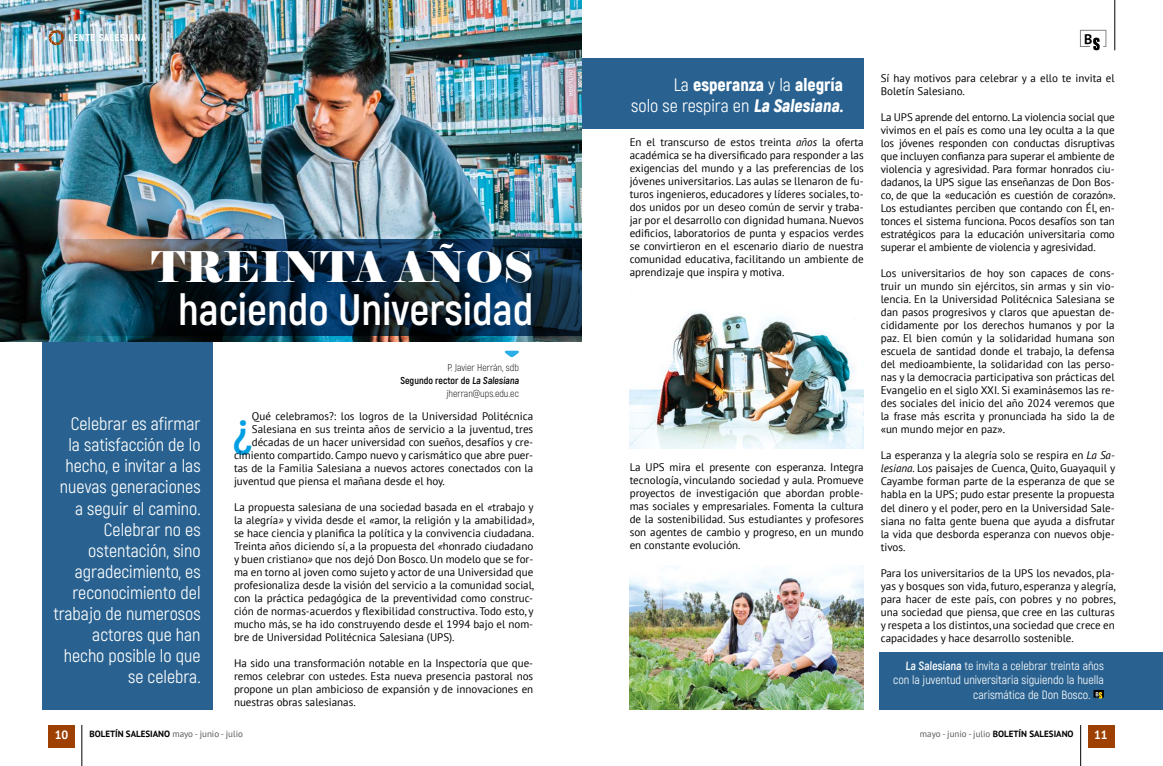
<style>
.page{position:relative;width:1163px;height:766px;background:#fff}
.page>*{position:absolute;margin:0;border:0;box-sizing:border-box;transform-origin:0 0}
.t1{font:700 48.1px "Akrobat";color:#009fe3}
.t2{font:700 44px "Akrobat";color:#fff}
.t3{font:42px "Elephant";color:#fff}
.t4{font:18px/21px "Akrobat";color:#fff;text-align:right}
.t5{font:900 18px/21px "Akrobat";color:#fff;text-align:right}
.t6{font:700 14px "PT Sans";color:#000}
.t7{font:12px "Akrobat";color:#fff}
.t8{font:700 12px "PT Sans";color:#fff}
.t9{font:11px/13px "PT Sans";color:#000;text-align:justify}
.t10{font:300 10px "Akrobat";color:#000}
.t11{font:700 10px "Akrobat";color:#000}
.t12{font:900 10px "Akrobat";letter-spacing:.075em;color:#fff}
.t13{font:700 9px "PT Sans";color:#000}
.t14{font:9px "PT Sans";color:#575756}
.s1{font-style:italic}
.s2{font-weight:400}
.s3{font-weight:700}
.s4{font-weight:400;color:#575756}
.s5{font-weight:700;color:#000}
</style>
<div class="page">
<div style="left:42px;top:251px;width:171px;height:458px;background:#296290"></div>
<div style="left:446px;top:59px;width:417px;height:70px;background:#296290"></div>
<img style="left:0;top:0;width:581px;height:341px">
<img style="left:0;top:238px;width:581px;height:97px">
<div style="left:879px;top:651px;width:283px;height:58px;background:#296290"></div>
<hr style="left:81px;top:724px;width:1px;height:41px;background:#000">
<div style="left:48px;top:724px;width:27px;height:23px;background:#9d4002"></div>
<div style="left:1087px;top:724px;width:27px;height:23px;background:#9d4002"></div>
<hr style="left:1079px;top:724px;width:1px;height:41px;background:#000">
<svg style="left:504px;top:350px;width:15px;height:7px"></svg>
<svg style="left:49px;top:30px;width:15px;height:15px"></svg>
<img style="left:629px;top:312px;width:234px;height:136px">
<img style="left:629px;top:566px;width:234px;height:143px">
<svg style="left:1093px;top:690px;width:10px;height:8px"></svg>
<hr style="left:1114px;top:0;width:1px;height:50px;background:#000">
<svg style="left:1079px;top:30px;width:27px;height:20px"></svg>
<p class="t12" style="left:69px;top:31px;width:79px">LENTE SALESIANA</p>
<p class="t6" style="left:1083px;top:30px;width:10px">B</p>
<h3 class="t3" style="left:151px;top:241px;width:383px">TREINTA AÑOS</h3>
<h2 class="t2" style="left:178px;top:282px;width:356px">haciendo Universidad</h2>
<p class="t4" style="left:53px;top:413px;width:149px">Celebrar es afirmar<br>la satisfacción de lo hecho, e invitar a las nuevas generaciones a seguir el camino.<br>Celebrar no es ostentación, sino agradecimiento, es reconocimiento del trabajo de numerosos actores que han hecho posible lo que se celebra.</p>
<p class="t10" style="left:447px;top:361px;width:73px">P. Javier Herrán, sdb</p>
<p class="t11" style="left:400px;top:374px;width:121px">Segundo rector de La Salesiana</p>
<p class="t10" style="left:446px;top:387px;width:74px">jherran@ups.edu.ec</p>
<p class="t9" style="left:252px;top:409px;width:283px">Qué celebramos?: los logros de la Universidad Politécnica</p>
<p class="t9" style="left:252px;top:422px;width:283px">Salesiana en sus treinta años de servicio a la juventud, tres</p>
<p class="t9" style="left:252px;top:435px;width:283px">décadas de un hacer universidad con sueños, desafíos y cre-</p>
<p class="t9" style="left:234px;top:448px;width:301px">cimiento compartido. Campo nuevo y carismático que abre puer-</p>
<p class="t9" style="left:234px;top:461px;width:301px">tas de la Familia Salesiana a nuevos actores conectados con la</p>
<p class="t9" style="left:234px;top:474px;width:212px">juventud que piensa el mañana desde el hoy.</p>
<p class="t9" style="left:234px;top:500px;width:301px">La propuesta salesiana de una sociedad basada en el <span class="s1">«</span>trabajo y la alegría<span class="s1">»</span> y vivida desde el <span class="s1">«</span>amor, la religión y la amabilidad<span class="s1">»</span>, se hace ciencia y planifica la política y la convivencia ciudadana.<br>Treinta años diciendo sí, a la propuesta del <span class="s1">«</span>honrado ciudadano y buen cristiano<span class="s1">»</span> que nos dejó Don Bosco. Un modelo que se for&shy;ma en torno al joven como sujeto y actor de una Universidad que profesionaliza desde la visión del servicio a la comunidad social, con la práctica pedagógica de la preventividad como construc&shy;ción de normas-acuerdos y flexibilidad constructiva. Todo esto, y mucho más, se ha ido construyendo desde el 1994 bajo el nom&shy;bre de Universidad Politécnica Salesiana (UPS).</p>
<p class="t9" style="left:234px;top:656px;width:301px">Ha sido una transformación notable en la Inspectoría que que&shy;remos celebrar con ustedes. Esta nueva presencia pastoral nos propone un plan ambicioso de expansión y de innovaciones en nuestras obras salesianas.</p>
<h1 class="t1" style="left:233px;top:399px;width:20px">¿</h1>
<h3 class="t5" style="left:631px;top:74px;width:217px"><span class="s2">La</span> esperanza <span class="s2">y la</span> alegría<br><span class="s2">solo se respira en</span> La Salesiana.</h3>
<p class="t9" style="left:629px;top:135px;width:235px">En el transcurso de estos treinta <span class="s1">años</span> la oferta académica se ha diversificado para responder a las exigencias del mundo y a las preferencias de los jóvenes universitarios. Las aulas se llenaron de fu&shy;turos ingenieros, educadores y líderes sociales, to&shy;dos unidos por un deseo común de servir y traba&shy;jar por el desarrollo con dignidad humana. Nuevos edificios, laboratorios de punta y espacios verdes se convirtieron en el escenario diario de nuestra comunidad educativa, facilitando un ambiente de aprendizaje que inspira y motiva.</p>
<p class="t9" style="left:629px;top:460px;width:235px">La UPS mira el presente con esperanza. Integra tecnología, vinculando sociedad y aula. Promueve proyectos de investigación que abordan proble&shy;mas sociales y empresariales. Fomenta la cultura de la sostenibilidad. Sus estudiantes y profesores son agentes de cambio y progreso, en un mundo en constante evolución.</p>
<p class="t9" style="left:880px;top:71px;width:235px">Sí hay motivos para celebrar y a ello te invita el<br>Boletín Salesiano.</p>
<p class="t9" style="left:880px;top:110px;width:236px">La UPS aprende del entorno. La violencia social que vivimos en el país es como una ley oculta a la que los jóvenes responden con conductas disruptivas que incluyen confianza para superar el ambiente de violencia y agresividad. Para formar honrados ciu&shy;dadanos, la UPS sigue las enseñanzas de Don Bos&shy;co, de que la «educación es cuestión de corazón».<br>Los estudiantes perciben que contando con Él, en&shy;tonces el sistema funciona. Pocos desafíos son tan estratégicos para la educación universitaria como superar el ambiente de violencia y agresividad.</p>
<p class="t9" style="left:880px;top:266px;width:235px">Los universitarios de hoy son capaces de cons&shy;truir un mundo sin ejércitos, sin armas y sin vio&shy;lencia. En la Universidad Politécnica Salesiana se dan pasos progresivos y claros que apuestan de&shy;cididamente por los derechos humanos y por la paz. El bien común y la solidaridad humana son escuela de santidad donde el trabajo, la defensa del medioambiente, la solidaridad con las perso&shy;nas y la democracia participativa son prácticas del Evangelio en el siglo XXI. Si examinásemos las re&shy;des sociales del inicio del año 2024 veremos que la frase más escrita y pronunciada ha sido la de «un mundo mejor en paz».</p>
<p class="t9" style="left:880px;top:448px;width:236px">La esperanza y la alegría solo se respira en <span class="s1">La Sa&shy;lesiana</span>. Los paisajes de Cuenca, Quito, Guayaquil y Cayambe forman parte de la esperanza de que se habla en la UPS; pudo estar presente la propuesta del dinero y el poder, pero en la Universidad Sale&shy;siana no falta gente buena que ayuda a disfrutar la vida que desborda esperanza con nuevos obje&shy;tivos.</p>
<p class="t9" style="left:880px;top:565px;width:236px">Para los universitarios de la UPS los nevados, pla&shy;yas y bosques son vida, futuro, esperanza y alegría, para hacer de este país, con pobres y no pobres, una sociedad que piensa, que cree en las culturas y respeta a los distintos, una sociedad que crece en capacidades y hace desarrollo sostenible.</p>
<p class="t7" style="left:905px;top:658px;width:200px"><span class="s3">La Salesiana</span> te invita a celebrar treinta años</p>
<p class="t7" style="left:893px;top:672px;width:212px">con la juventud universitaria siguiendo la huella</p>
<p class="t7" style="left:973px;top:687px;width:119px">carismática de Don Bosco.</p>
<p class="t13" style="left:89px;top:727px;width:155px">BOLETÍN SALESIANO <span class="s4">mayo - junio - julio</span></p>
<p class="t14" style="left:919px;top:728px;width:155px">mayo - junio - julio <span class="s5">BOLETÍN SALESIANO</span></p>
<p class="t8" style="left:55px;top:727px;width:15px">10</p>
<p class="t8" style="left:1094px;top:727px;width:15px">11</p>
</div>
